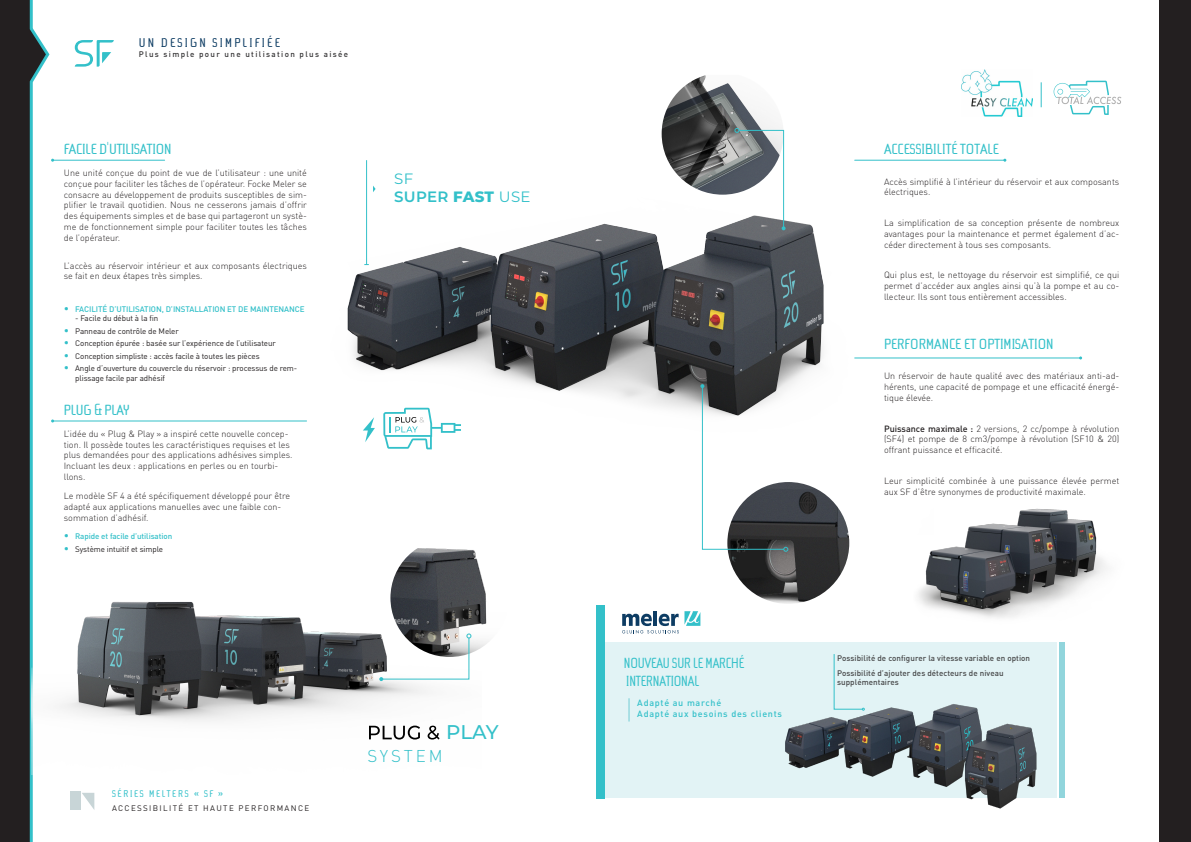
<style>
.page{position:relative;width:1191px;height:842px;background:#fff}
.page>*{position:absolute;margin:0;border:0;box-sizing:border-box;transform-origin:0 0}
.t1{font:500 19.8px "Montserrat";color:#33c0c9}
.t2{font:300 16.9px "DIN";letter-spacing:.17em;color:#33c0c9}
.t3{font:15px "f 3 Secuenciaroundffp";letter-spacing:-.01em;color:#33c0c9}
.t4{font:15px/18px "f 3 Secuenciaroundffp";letter-spacing:-.01em;color:#33c0c9;scale:.9 1}
.t5{font:15px/18px "Montserrat";color:#33c0c9}
.t6{font:13px "f 3 Secuenciaroundffp";letter-spacing:.17em;color:#0d3c63}
.t7{font:10px "f 3 Secuenciaroundffp";letter-spacing:.17em;color:#33c0c9}
.t8{font:300 9px/10.8px "DIN";color:#231f20;text-align:justify}
.t9{font:500 9px/10.8px "DIN";letter-spacing:.08em;color:#33c0c9}
.t10{font:8px/9.6px "DIN";letter-spacing:-.01em;color:#231f20}
.t11{font:500 8px/9.6px "DIN";letter-spacing:.01em;color:#454647}
.t12{font:500 8px "DIN";letter-spacing:-.01em;color:#33c0c9}
.t13{font:500 8px "DIN";letter-spacing:.17em;color:#333233}
.t14{font:8px "DIN";letter-spacing:.17em;color:#231f20}
.s1{font-weight:400;font-size:10px}
.s2{font-size:10px;color:#33c0c9}
.s3{font-weight:600}
.s4{font-weight:800}
.s5{font-weight:500}
</style>
<div class="page">
<svg style="left:0;top:0;width:52px;height:842px"></svg>
<div style="left:1159px;top:0;width:32px;height:842px;background:#231f20"></div>
<svg style="left:622px;top:611px;width:78px;height:22px"></svg>
<div style="left:604px;top:643px;width:452px;height:155px;background:#e2f3f5"></div>
<div style="left:1059px;top:643px;width:5px;height:155px;background:#91d5dc"></div>
<div style="left:596px;top:605px;width:8px;height:193px;background:#33c0c9"></div>
<svg style="left:628px;top:698px;width:1px;height:23px"></svg>
<img style="left:276px;top:159px;width:657px;height:375px">
<img style="left:31px;top:552px;width:409px;height:223px">
<img style="left:727px;top:482px;width:122px;height:122px;border-radius:61px">
<img style="left:661px;top:75px;width:122px;height:120px">
<img style="left:390px;top:539px;width:119px;height:118px;border-radius:59px">
<svg style="left:700px;top:384px;width:88px;height:168px"></svg>
<svg style="left:734px;top:128px;width:51px;height:102px"></svg>
<img style="left:878px;top:500px;width:230px;height:118px">
<img style="left:785px;top:704px;width:252px;height:105px">
<svg style="left:379px;top:633px;width:92px;height:48px"></svg>
<img style="left:961px;top:70px;width:71px;height:46px">
<svg style="left:1053px;top:81px;width:68px;height:34px"></svg>
<svg style="left:833px;top:654px;width:31px;height:56px"></svg>
<hr style="left:53px;top:160px;width:112px;height:1px;background:#33c0c9">
<hr style="left:854px;top:160px;width:151px;height:1px;background:#33c0c9">
<hr style="left:854px;top:358px;width:226px;height:1px;background:#33c0c9">
<hr style="left:53px;top:421px;width:253px;height:1px;background:#33c0c9">
<svg style="left:75px;top:40px;width:39px;height:27px"></svg>
<div style="left:70px;top:791px;width:11px;height:19px;background:#c8d5d7"></div>
<svg style="left:82px;top:793px;width:12px;height:16px"></svg>
<svg style="left:1040px;top:82px;width:1px;height:25px"></svg>
<svg style="left:373px;top:186px;width:2px;height:6px"></svg>
<hr style="left:366px;top:160px;width:1px;height:105px;background:#33c0c9">
<svg style="left:369px;top:726px;width:51px;height:13px"></svg>
<svg style="left:427px;top:726px;width:12px;height:13px"></svg>
<svg style="left:363px;top:417px;width:12px;height:25px"></svg>
<svg style="left:383px;top:408px;width:78px;height:41px"></svg>
<h3 class="t6" style="left:139px;top:36px;width:143px">UN DESIGN SIMPLIFIÉE</h3>
<p class="t13" style="left:139px;top:49px;width:211px">Plus simple pour une utilisation plus aisée</p>
<h3 class="t3" style="left:64px;top:141px;width:109px">FACILE D’UTILISATION</h3>
<p class="t8" style="left:64px;top:167px;width:245px">Une unité conçue du point de vue de l’utilisateur : une unité conçue pour faciliter les tâches de l’opérateur. Focke Meler se consacre au développement de produits susceptibles de sim&shy;plifier le travail quotidien. Nous ne cesserons jamais d’offrir des équipements simples et de base qui partageront un systè&shy;me de fonctionnement simple pour faciliter toutes les tâches de l’opérateur.</p>
<p class="t8" style="left:64px;top:260px;width:245px">L’accès au réservoir intérieur et aux composants électriques se fait en deux étapes très simples.</p>
<p class="t12" style="left:64px;top:304px;width:242px"><span class="s1">•</span> FACILITÉ D’UTILISATION, D’INSTALLATION ET DE MAINTENANCE</p>
<p class="t10" style="left:75px;top:313px;width:85px">- Facile du début à la fin</p>
<p class="t10" style="left:64px;top:326px;width:116px"><span class="s2">•</span> Panneau de contrôle de Meler</p>
<p class="t10" style="left:64px;top:338px;width:213px"><span class="s2">•</span> Conception épurée : basée sur l’expérience de l’utilisateur</p>
<p class="t10" style="left:64px;top:351px;width:197px"><span class="s2">•</span> Conception simpliste : accès facile à toutes les pièces</p>
<p class="t10" style="left:75px;top:363px;width:224px;text-indent:-11px"><span class="s2">•</span> Angle d’ouverture du couvercle du réservoir : processus de rem&shy;plissage facile par adhésif</p>
<h3 class="t3" style="left:64px;top:402px;width:67px">PLUG &amp; PLAY</h3>
<p class="t8" style="left:64px;top:428px;width:230px;text-align:left">L’idée du « Plug &amp; Play » a inspiré cette nouvelle concep&shy;tion. Il possède toutes les caractéristiques requises et les plus demandées pour des applications adhésives simples.<br>Incluant les deux : applications en perles ou en tourbi&shy;llons.</p>
<p class="t8" style="left:64px;top:491px;width:228px;text-align:left">Le modèle SF 4 a été spécifiquement développé pour être adapté aux applications manuelles avec une faible con&shy;sommation d’adhésif.</p>
<p class="t12" style="left:64px;top:531px;width:110px"><span class="s1">•</span> Rapide et facile d’utilisation</p>
<p class="t10" style="left:64px;top:544px;width:101px"><span class="s2">•</span> Système intuitif et simple</p>
<h3 class="t5" style="left:394px;top:169px;width:138px">SF<br><span class="s3">SUPER</span> <span class="s4">FAST</span> USE</h3>
<p class="t7" style="left:112px;top:788px;width:113px">SÉRIES MELTERS « SF »</p>
<p class="t14" style="left:112px;top:803px;width:199px">ACCESSIBILITÉ ET HAUTE PERFORMANCE</p>
<h1 class="t1" style="left:446px;top:718px;width:54px">PLAY</h1>
<h2 class="t2" style="left:367px;top:745px;width:77px">SYSTEM</h2>
<h3 class="t3" style="left:884px;top:141px;width:116px">ACCESSIBILITÉ TOTALE</h3>
<p class="t8" style="left:884px;top:176px;width:237px">Accès simplifié à l’intérieur du réservoir et aux composants électriques.</p>
<p class="t8" style="left:884px;top:217px;width:237px">La simplification de sa conception présente de nombreux avantages pour la maintenance et permet également d’ac&shy;céder directement à tous ses composants.</p>
<p class="t8" style="left:884px;top:269px;width:237px">Qui plus est, le nettoyage du réservoir est simplifié, ce qui permet d’accéder aux angles ainsi qu’à la pompe et au co&shy;llecteur. Ils sont tous entièrement accessibles.</p>
<h3 class="t3" style="left:884px;top:336px;width:171px">PERFORMANCE ET OPTIMISATION</h3>
<p class="t8" style="left:884px;top:371px;width:237px">Un réservoir de haute qualité avec des matériaux anti-ad&shy;hérents, une capacité de pompage et une efficacité énergé&shy;tique élevée.</p>
<p class="t8" style="left:884px;top:423px;width:237px"><span class="s5">Puissance maximale :</span> 2 versions, 2 cc/pompe à révolution (SF4) et pompe de 8 cm3/pompe à révolution (SF10 &amp; 20) offrant puissance et efficacité.</p>
<p class="t8" style="left:884px;top:475px;width:237px">Leur simplicité combinée à une puissance élevée permet aux SF d’être synonymes de productivité maximale.</p>
<h3 class="t4" style="left:624px;top:654px;width:135px">NOUVEAU SUR LE MARCHÉ<br>INTERNATIONAL</h3>
<p class="t9" style="left:637px;top:697px;width:146px">Adapté au marché<br>Adapté aux besoins des clients</p>
<p class="t11" style="left:837px;top:653px;width:195px">Possibilité de configurer la vitesse variable en option</p>
<p class="t11" style="left:837px;top:668px;width:168px">Possibilité d’ajouter des détecteurs de niveau supplémentaires</p>
</div>
